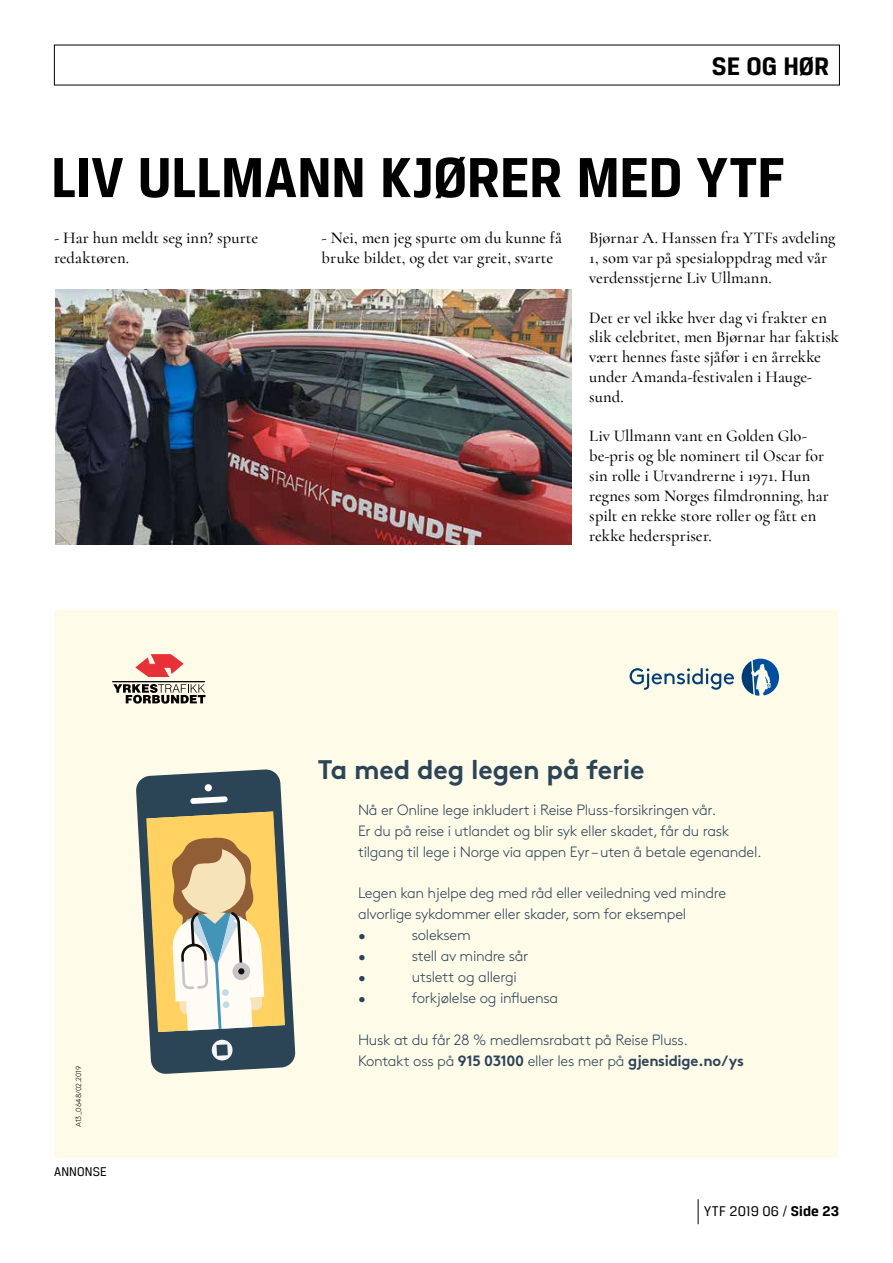
<style>
.page{position:relative;width:893px;height:1263px;background:#fff}
.page>*{position:absolute;margin:0;border:0;box-sizing:border-box;transform-origin:0 0}
.t1{font:700 60px "Breuer Text";letter-spacing:-.005em;color:#000}
.t2{font:700 27px "Breuer Text";letter-spacing:-.005em;color:#000}
.t3{font:700 26.85px "Gjen Brown OT";letter-spacing:-.01em;color:#2c4457}
.t4{font:500 16.5px/19.8px "Cormorant";color:#000}
.t5{font:300 15px/20.9px "Gjen Brown OT";letter-spacing:-.02em;color:#2c4457}
.t6{font:15px "Breuer Text";letter-spacing:.01em;color:#000}
.t7{font:13.5px "Breuer Text";letter-spacing:.01em;color:#000}
.t8{font:300 7.5px "Gjen Brown OT";letter-spacing:-.005em;color:#000}
.s1{font-weight:700}
</style>
<div class="page">
<svg style="left:698px;top:1199px;width:1px;height:25px"></svg>
<div style="left:54px;top:610px;width:783px;height:548px;background:#fffbe9"></div>
<svg style="left:742px;top:659px;width:37px;height:37px"></svg>
<svg style="left:630px;top:668px;width:104px;height:22px"></svg>
<svg style="left:136px;top:654px;width:47px;height:23px"></svg>
<svg style="left:113px;top:684px;width:92px;height:20px"></svg>
<hr style="left:112px;top:681px;width:93px;height:1px;background:#000">
<svg style="left:136px;top:769px;width:160px;height:305px;fill:#2b4557"></svg>
<svg style="left:190px;top:796px;width:38px;height:8px"></svg>
<div style="left:205px;top:784px;width:7px;height:7px;background:#fff;border-radius:50%"></div>
<svg style="left:211px;top:1039px;width:22px;height:22px"></svg>
<svg style="left:216px;top:1044px;width:12px;height:12px"></svg>
<svg style="left:146px;top:811px;width:139px;height:221px"></svg>
<img style="left:56px;top:290px;width:515px;height:254px">
<h2 class="t2" style="left:712px;top:51px;width:119px">SE OG HØR</h2>
<h1 class="t1" style="left:51px;top:143px;width:736px">LIV ULLMANN KJØRER MED YTF</h1>
<p class="t4" style="left:54px;top:228px;width:206px">- Har hun meldt seg inn? spurte redaktøren.</p>
<p class="t4" style="left:322px;top:228px;width:242px">- Nei, men jeg spurte om du kunne få bruke bildet, og det var greit, svarte</p>
<p class="t4" style="left:589px;top:228px;width:248px">Bjørnar A. Hanssen fra YTFs avdeling<br>1, som var på spesialoppdrag med vår verdensstjerne Liv Ullmann.</p>
<p class="t4" style="left:589px;top:307px;width:251px">Det er vel ikke hver dag vi frakter en slik celebritet, men Bjørnar har faktisk vært hennes faste sjåfør i en årrekke under Amanda-festivalen i Hauge&shy;sund.</p>
<p class="t4" style="left:589px;top:426px;width:241px">Liv Ullmann vant en Golden Glo&shy;be-pris og ble nominert til Oscar for sin rolle i Utvandrerne i 1971. Hun regnes som Norges filmdronning, har spilt en rekke store roller og fått en rekke hederspriser.</p>
<p class="t8" style="left:73px;top:1127px;width:63px;rotate:-90deg">A13_0648/02.2019</p>
<p class="t7" style="left:54px;top:1164px;width:54px">ANNONSE</p>
<h3 class="t3" style="left:318px;top:748px;width:328px">Ta med deg legen på ferie</h3>
<p class="t5" style="left:358px;top:798px;width:405px">Nå er Online lege inkludert i Reise Pluss-forsikringen vår.<br>Er du på reise i utlandet og blir syk eller skadet, får du rask tilgang til lege i Norge via appen Eyr – uten å betale egenandel.</p>
<p class="t5" style="left:358px;top:882px;width:370px">Legen kan hjelpe deg med råd eller veiledning ved mindre alvorlige sykdommer eller skader, som for eksempel<br>•</p>
<p class="t5" style="left:412px;top:924px;width:60px">soleksem</p>
<p class="t5" style="left:358px;top:944px;width:9px">•</p>
<p class="t5" style="left:412px;top:944px;width:118px">stell av mindre sår</p>
<p class="t5" style="left:358px;top:965px;width:9px">•</p>
<p class="t5" style="left:412px;top:965px;width:106px">utslett og allergi</p>
<p class="t5" style="left:358px;top:986px;width:9px">•</p>
<p class="t5" style="left:412px;top:986px;width:148px">forkjølelse og influensa</p>
<p class="t5" style="left:358px;top:1028px;width:387px">Husk at du får 28 % medlemsrabatt på Reise Pluss.<br>Kontakt oss på <span class="s1">915 03100</span> eller les mer på <span class="s1">gjensidige.no/ys</span></p>
<p class="t6" style="left:704px;top:1202px;width:137px">YTF 2019 06 / <span class="s1">Side 23</span></p>
</div>
